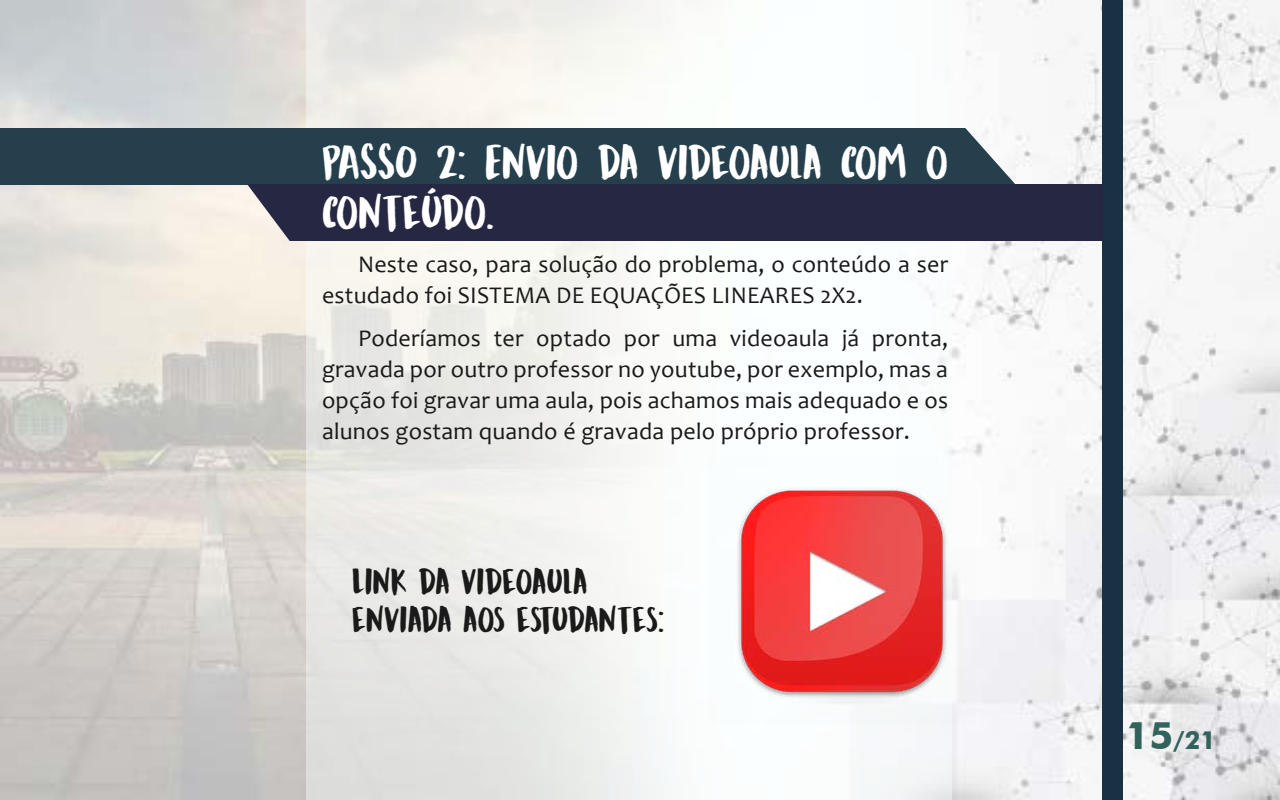
<style>
.page{position:relative;width:1280px;height:800px;background:#fff}
.page>*{position:absolute;margin:0;border:0;box-sizing:border-box;transform-origin:0 0}
.t1{font:48px/50px "DK Mandarin Whispers";color:#fff}
.t2{font:36px/39px "DK Mandarin Whispers";letter-spacing:.01em;color:#1a1a1a}
.t3{font:700 25px "Futura BT";color:#31625c}
.t4{font:24px/31px "Candara";letter-spacing:.01em;color:#1a1a1a}
.s1{font-size:38px}
</style>
<div class="page">
<img style="left:0;top:0;width:1280px;height:800px">
<div style="left:1102px;top:0;width:21px;height:800px;background:#1a3144"></div>
<div style="left:306px;top:0;width:646px;height:800px;background:linear-gradient(to right,#e8e7e2,#fff)"></div>
<div style="left:0;top:128px;width:1016px;height:57px;background:#263f4d"></div>
<div style="left:247px;top:184px;width:856px;height:57px;background:#262742"></div>
<img style="left:708px;top:458px;width:267px;height:267px">
<h1 class="t1" style="left:322px;top:136px;width:628px">PASSO 2: ENVIO DA VIDEOAULA COM O<br>CONTEÚDO.</h1>
<p class="t4" style="left:322px;top:248px;width:628px;text-indent:36px">Neste caso, para solução do problema, o conteúdo a ser estudado foi SISTEMA DE EQUAÇÕES LINEARES 2X2.</p>
<p class="t4" style="left:322px;top:322px;width:628px;text-align:justify;text-indent:36px">Poderíamos ter optado por uma videoaula já pronta, gravada por outro professor no youtube, por exemplo, mas a opção foi gravar uma aula, pois achamos mais adequado e os alunos gostam quando é gravada pelo próprio professor.</p>
<h2 class="t2" style="left:352px;top:561px;width:314px">LINK DA VIDEOAULA<br>ENVIADA AOS ESTUDANTES:</h2>
<p class="t3" style="left:1126px;top:725px;width:92px"><span class="s1">15</span>/21</p>
</div>
